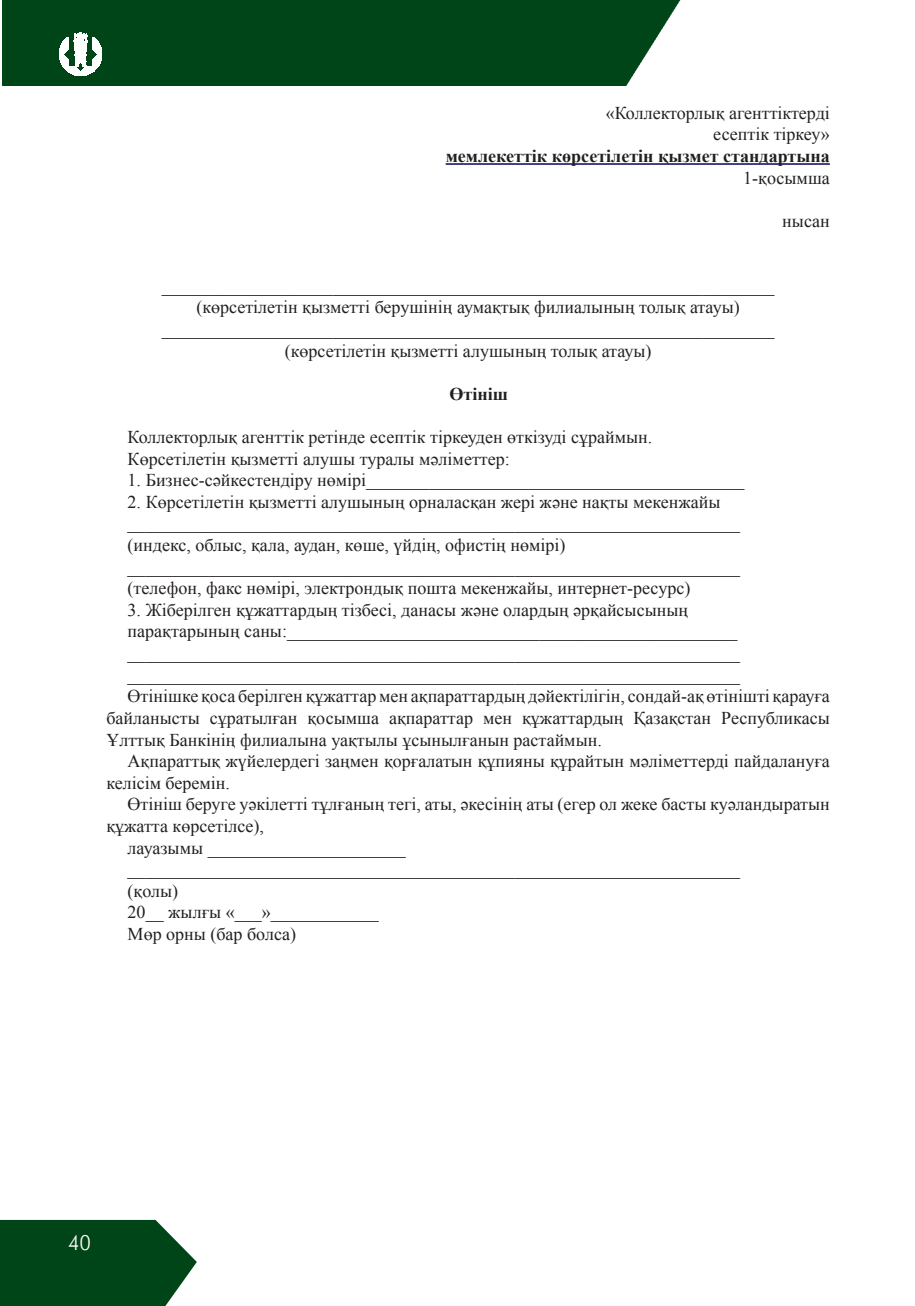
<style>
.page{position:relative;width:915px;height:1306px;background:#fff}
.page>*{position:absolute;margin:0;border:0;box-sizing:border-box;transform-origin:0 0}
.t1{font:21px "KZM Futuris";color:#fff}
.t2{font:18px/21.6px "Times New Roman";color:#231f20}
.t3{font:700 18px "Times New Roman";color:#231f20}
</style>
<div class="page">
<div style="left:2px;top:0;width:678px;height:85px;background:#004517"></div>
<svg style="left:0;top:1219px;width:197px;height:86px"></svg>
<svg style="left:59px;top:33px;width:43px;height:43px"></svg>
<hr style="left:445px;top:163px;width:384px;height:2px;background:#25266d">
<p class="t2" style="left:605px;top:101px;width:225px;text-align:right">«Коллекторлық агенттіктерді есептік тіркеу»</p>
<p class="t3" style="left:445px;top:143px;width:385px">мемлекеттік көрсетілетін қызмет стандартына</p>
<p class="t2" style="left:743px;top:166px;width:88px">1-қосымша</p>
<p class="t2" style="left:782px;top:209px;width:49px">нысан</p>
<p class="t2" style="left:162px;top:274px;width:613px;text-align:center">____________________________________________________________________ (көрсетілетін қызметті берушінің аумақтық филиалының толық атауы) ____________________________________________________________________ (көрсетілетін қызметті алушының толық атауы)</p>
<p class="t3" style="left:449px;top:381px;width:60px">Өтініш</p>
<p class="t2" style="left:128px;top:425px;width:526px">Коллекторлық агенттік ретінде есептік тіркеуден өткізуді сұраймын.<br>Көрсетілетін қызметті алушы туралы мәліметтер:</p>
<p class="t2" style="left:128px;top:469px;width:618px">1. Бизнес-сәйкестендіру нөмірі__________________________________________</p>
<p class="t2" style="left:128px;top:490px;width:613px">2. Көрсетілетін қызметті алушының орналасқан жері және нақты мекенжайы ____________________________________________________________________ (индекс, облыс, қала, аудан, көше, үйдің, офистің нөмірі) ____________________________________________________________________ (телефон, факс нөмірі, электрондық пошта мекенжайы, интернет-ресурс)</p>
<p class="t2" style="left:128px;top:598px;width:562px">3. Жіберілген құжаттардың тізбесі, данасы және олардың әрқайсысының</p>
<p class="t2" style="left:128px;top:620px;width:611px">парақтарының саны:__________________________________________________</p>
<p class="t2" style="left:128px;top:641px;width:613px">____________________________________________________________________</p>
<p class="t2" style="left:128px;top:663px;width:613px">____________________________________________________________________</p>
<p class="t2" style="left:128px;top:685px;width:703px">Өтінішке қоса берілген құжаттар мен ақпараттардың дәйектілігін, сондай-ақ өтінішті қарауға</p>
<p class="t2" style="left:106px;top:706px;width:724px">байланысты сұратылған қосымша ақпараттар мен құжаттардың Қазақстан Республикасы</p>
<p class="t2" style="left:106px;top:728px;width:497px">Ұлттық Банкінің филиалына уақтылы ұсынылғанын растаймын.</p>
<p class="t2" style="left:128px;top:749px;width:703px">Ақпараттық жүйелердегі заңмен қорғалатын құпияны құрайтын мәліметтерді пайдалануға</p>
<p class="t2" style="left:106px;top:771px;width:125px">келісім беремін.</p>
<p class="t2" style="left:128px;top:793px;width:703px">Өтініш беруге уәкілетті тұлғаның тегі, аты, әкесінің аты (егер ол жеке басты куәландыратын</p>
<p class="t2" style="left:106px;top:814px;width:159px">құжатта көрсетілсе),</p>
<p class="t2" style="left:128px;top:836px;width:280px">лауазымы ______________________</p>
<p class="t2" style="left:128px;top:857px;width:613px">____________________________________________________________________</p>
<p class="t2" style="left:128px;top:879px;width:52px">(қолы)</p>
<p class="t2" style="left:128px;top:901px;width:252px">20__ жылғы «___»____________</p>
<p class="t2" style="left:128px;top:922px;width:170px">Мөр орны (бар болса)</p>
<p class="t1" style="left:68px;top:1232px;width:25px">40</p>
</div>
